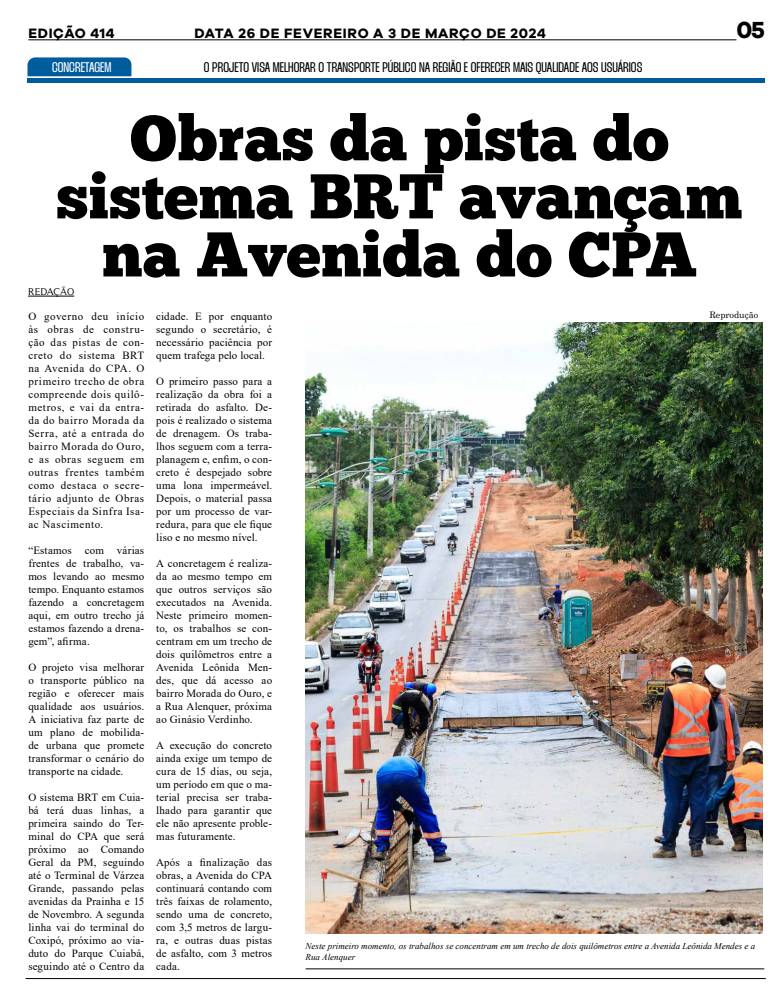
<style>
.page{position:relative;width:780px;height:993px;background:#fff}
.page>*{position:absolute;margin:0;border:0;box-sizing:border-box;transform-origin:0 0}
.t1{font:63px/58px "Chunk Five Ex";color:#000;text-align:center}
.t2{font:700 24px "Galyon";color:#000}
.t3{font:900 14px "Thunder";color:#000}
.t4{font:700 14px "Galyon";letter-spacing:.05em;color:#000}
.t5{font:900 14px "Thunder";color:#fff}
.t6{font:11px/13px "Times New Roman";letter-spacing:.015em;color:#000;text-align:justify}
.t7{font:10px "Timeless";color:#000}
.t8{font:italic 9px/10.8px "Times New Roman";color:#000}
.t9{font:9px "Century";color:#000}
</style>
<div class="page">
<img style="left:305px;top:322px;width:457px;height:611px">
<hr style="left:28px;top:39px;width:708px;height:1px;background:#000">
<hr style="left:28px;top:296px;width:46px;height:1px;background:#000">
<hr style="left:305px;top:968px;width:459px;height:1px;background:#000">
<hr style="left:26px;top:977px;width:739px;height:1px;background:#000">
<div style="left:27px;top:78px;width:737px;height:5px;background:#005c9c"></div>
<svg style="left:27px;top:57px;width:104px;height:19px;background:#0a629f"></svg>
<p class="t4" style="left:28px;top:24px;width:88px">EDIÇÃO 414</p>
<p class="t4" style="left:194px;top:24px;width:353px">DATA 26 DE FEVEREIRO A 3 DE MARÇO DE 2024</p>
<h2 class="t2" style="left:736px;top:15px;width:30px">05</h2>
<p class="t5" style="left:52px;top:59px;width:61px">CONCRETAGEM</p>
<p class="t3" style="left:204px;top:59px;width:440px">O PROJETO VISA MELHORAR O TRANSPORTE PÚBLICO NA REGIÃO E OFERECER MAIS QUALIDADE AOS USUÁRIOS</p>
<h1 class="t1" style="left:56px;top:108px;width:687px">Obras da pista do sistema BRT avançam na Avenida do CPA</h1>
<p class="t7" style="left:28px;top:286px;width:48px">REDAÇÃO</p>
<p class="t6" style="left:28px;top:309px;width:117px">O governo deu início às obras de constru&shy;ção das pistas de con&shy;creto do sistema BRT na Avenida do CPA. O primeiro trecho de obra compreende dois quilô&shy;metros, e vai da entra&shy;da do bairro Morada da Serra, até a entrada do bairro Morada do Ouro, e as obras seguem em outras frentes também como destaca o secre&shy;tário adjunto de Obras Especiais da Sinfra Isa&shy;ac Nascimento.</p>
<p class="t6" style="left:28px;top:543px;width:117px">“Estamos com várias frentes de trabalho, va&shy;mos levando ao mesmo tempo. Enquanto estamos fazendo a concretagem aqui, em outro trecho já estamos fazendo a drena&shy;gem”, afirma.</p>
<p class="t6" style="left:28px;top:660px;width:117px">O projeto visa melhorar o transporte público na região e oferecer mais qualidade aos usuários.<br>A iniciativa faz parte de um plano de mobilida&shy;de urbana que promete transformar o cenário do transporte na cidade.</p>
<p class="t6" style="left:28px;top:790px;width:117px">O sistema BRT em Cuia&shy;bá terá duas linhas, a primeira saindo do Ter&shy;minal do CPA que será próximo ao Comando Geral da PM, seguindo até o Terminal de Várzea Grande, passando pelas avenidas da Prainha e 15 de Novembro. A segunda linha vai do terminal do Coxipó, próximo ao via&shy;duto do Parque Cuiabá, seguindo até o Centro da</p>
<p class="t6" style="left:156px;top:309px;width:117px">cidade. E por enquanto segundo o secretário, é necessário paciência por quem trafega pelo local.</p>
<p class="t6" style="left:156px;top:374px;width:117px">O primeiro passo para a realização da obra foi a retirada do asfalto. De&shy;pois é realizado o sistema de drenagem. Os traba&shy;lhos seguem com a terra&shy;planagem e, enfim, o con&shy;creto é despejado sobre uma lona impermeável.<br>Depois, o material passa por um processo de var&shy;redura, para que ele fique liso e no mesmo nível.</p>
<p class="t6" style="left:156px;top:556px;width:117px">A concretagem é realiza&shy;da ao mesmo tempo em que outros serviços são executados na Avenida.<br>Neste primeiro momen&shy;to, os trabalhos se con&shy;centram em um trecho de dois quilômetros entre a Avenida Leônida Men&shy;des, que dá acesso ao bairro Morada do Ouro, e a Rua Alenquer, próxima ao Ginásio Verdinho.</p>
<p class="t6" style="left:156px;top:738px;width:117px">A execução do concreto ainda exige um tempo de cura de 15 dias, ou seja, um período em que o ma&shy;terial precisa ser traba&shy;lhado para garantir que ele não apresente proble&shy;mas futuramente.</p>
<p class="t6" style="left:156px;top:855px;width:117px">Após a finalização das obras, a Avenida do CPA continuará contando com três faixas de rolamento, sendo uma de concreto, com 3,5 metros de largu&shy;ra, e outras duas pistas de asfalto, com 3 metros cada.</p>
<p class="t9" style="left:709px;top:307px;width:50px">Reprodução</p>
<p class="t8" style="left:305px;top:940px;width:451px">Neste primeiro momento, os trabalhos se concentram em um trecho de dois quilômetros entre a Avenida Leônida Mendes e a<br>Rua Alenquer</p>
</div>
